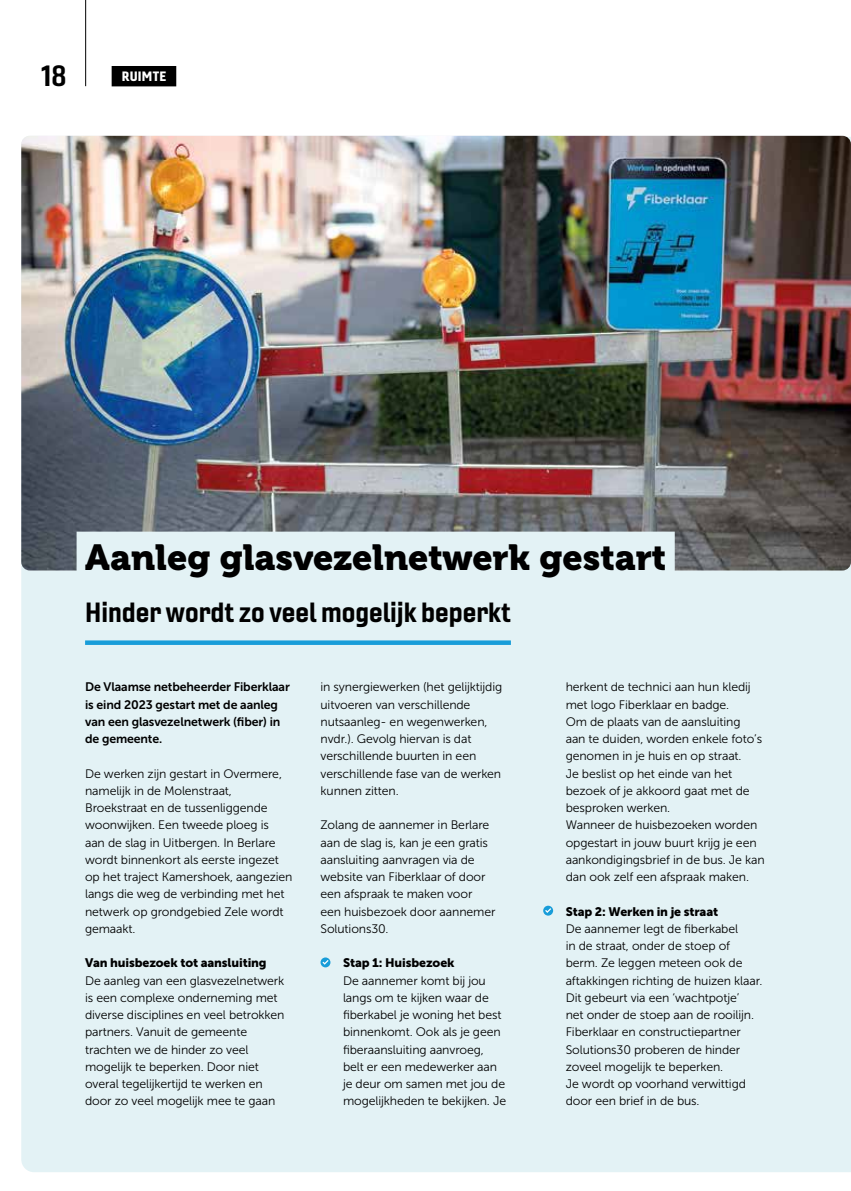
<style>
.page{position:relative;width:851px;height:1191px;background:#fff}
.page>*{position:absolute;margin:0;border:0;box-sizing:border-box;transform-origin:0 0}
.t1{font:36px "Museo 900";color:#000}
.t2{font:28.5px "Gineso Nor Bol";color:#000}
.t3{font:27px "Gineso Nor Bol";color:#000}
.t4{font:13.2px "Gineso Nor Bla";letter-spacing:.02em;color:#fff}
.t5{font:12.3px/17.2px "Museo Sans 300";letter-spacing:-.01em;color:#000}
.t6{font:12.3px/17.2px "Museo Sans 700";letter-spacing:-.01em;color:#000}
.t7{font:12.3px "Museo Sans 900";letter-spacing:-.01em;color:#000}
</style>
<div class="page">
<hr style="left:85px;top:0;width:1px;height:86px;background:#000">
<div style="left:21px;top:570px;width:829px;height:602px;background:#e3f2f5"></div>
<img style="left:21px;top:136px;width:829px;height:434px">
<div style="left:112px;top:66px;width:64px;height:20px;background:#000"></div>
<div style="left:77px;top:531px;width:597px;height:50px;background:#e3f2f5"></div>
<div style="left:85px;top:640px;width:426px;height:5px;background:#189dd9"></div>
<svg style="left:320px;top:957px;width:10px;height:10px"></svg>
<svg style="left:543px;top:905px;width:10px;height:10px"></svg>
<h2 class="t2" style="left:41px;top:58px;width:27px">18</h2>
<p class="t4" style="left:122px;top:67px;width:46px">RUIMTE</p>
<h1 class="t1" style="left:85px;top:537px;width:582px">Aanleg glasvezelnetwerk gestart</h1>
<h3 class="t3" style="left:85px;top:595px;width:427px">Hinder wordt zo veel mogelijk beperkt</h3>
<p class="t6" style="left:85px;top:678px;width:206px">De Vlaamse netbeheerder Fiberklaar is eind 2023 gestart met de aanleg van een glasvezelnetwerk (fiber) in de gemeente.</p>
<p class="t5" style="left:85px;top:765px;width:209px">De werken zijn gestart in Overmere, namelijk in de Molenstraat,<br>Broekstraat en de tussenliggende woonwijken. Een tweede ploeg is<br>aan de slag in Uitbergen. In Berlare wordt binnenkort als eerste ingezet op het traject Kamershoek, aangezien langs die weg de verbinding met het netwerk op grondgebied Zele wordt gemaakt.</p>
<p class="t7" style="left:85px;top:956px;width:183px">Van huisbezoek tot aansluiting</p>
<p class="t5" style="left:85px;top:971px;width:201px">De aanleg van een glasvezelnetwerk is een complexe onderneming met diverse disciplines en veel betrokken partners. Vanuit de gemeente trachten we de hinder zo veel mogelijk te beperken. Door niet overal tegelijkertijd te werken en door zo veel mogelijk mee te gaan</p>
<p class="t5" style="left:320px;top:678px;width:183px">in synergiewerken (het gelijktijdig uitvoeren van verschillende nutsaanleg- en wegenwerken, nvdr.). Gevolg hiervan is dat verschillende buurten in een verschillende fase van de werken kunnen zitten.</p>
<p class="t5" style="left:320px;top:816px;width:176px">Zolang de aannemer in Berlare aan de slag is, kan je een gratis aansluiting aanvragen via de website van Fiberklaar of door een afspraak te maken voor een huisbezoek door aannemer<br>Solutions30.</p>
<p class="t7" style="left:343px;top:956px;width:113px">Stap 1: Huisbezoek</p>
<p class="t5" style="left:343px;top:972px;width:165px">De aannemer komt bij jou langs om te kijken waar de fiberkabel je woning het best binnenkomt. Ook als je geen fiberaansluiting aanvroeg, belt er een medewerker aan je deur om samen met jou de mogelijkheden te bekijken. Je</p>
<p class="t5" style="left:565px;top:678px;width:200px">herkent de technici aan hun kledij met logo Fiberklaar en badge.<br>Om de plaats van de aansluiting<br>aan te duiden, worden enkele foto’s genomen in je huis en op straat.<br>Je beslist op het einde van het bezoek of je akkoord gaat met de besproken werken.<br>Wanneer de huisbezoeken worden opgestart in jouw buurt krijg je een aankondigingsbrief in de bus. Je kan dan ook zelf een afspraak maken.</p>
<p class="t7" style="left:565px;top:904px;width:154px">Stap 2: Werken in je straat</p>
<p class="t5" style="left:565px;top:920px;width:198px">De aannemer legt de fiberkabel<br>in de straat, onder de stoep of berm. Ze leggen meteen ook de aftakkingen richting de huizen klaar.<br>Dit gebeurt via een ‘wachtpotje’<br>net onder de stoep aan de rooilijn.<br>Fiberklaar en constructiepartner<br>Solutions30 proberen de hinder zoveel mogelijk te beperken.<br>Je wordt op voorhand verwittigd door een brief in de bus.</p>
</div>
